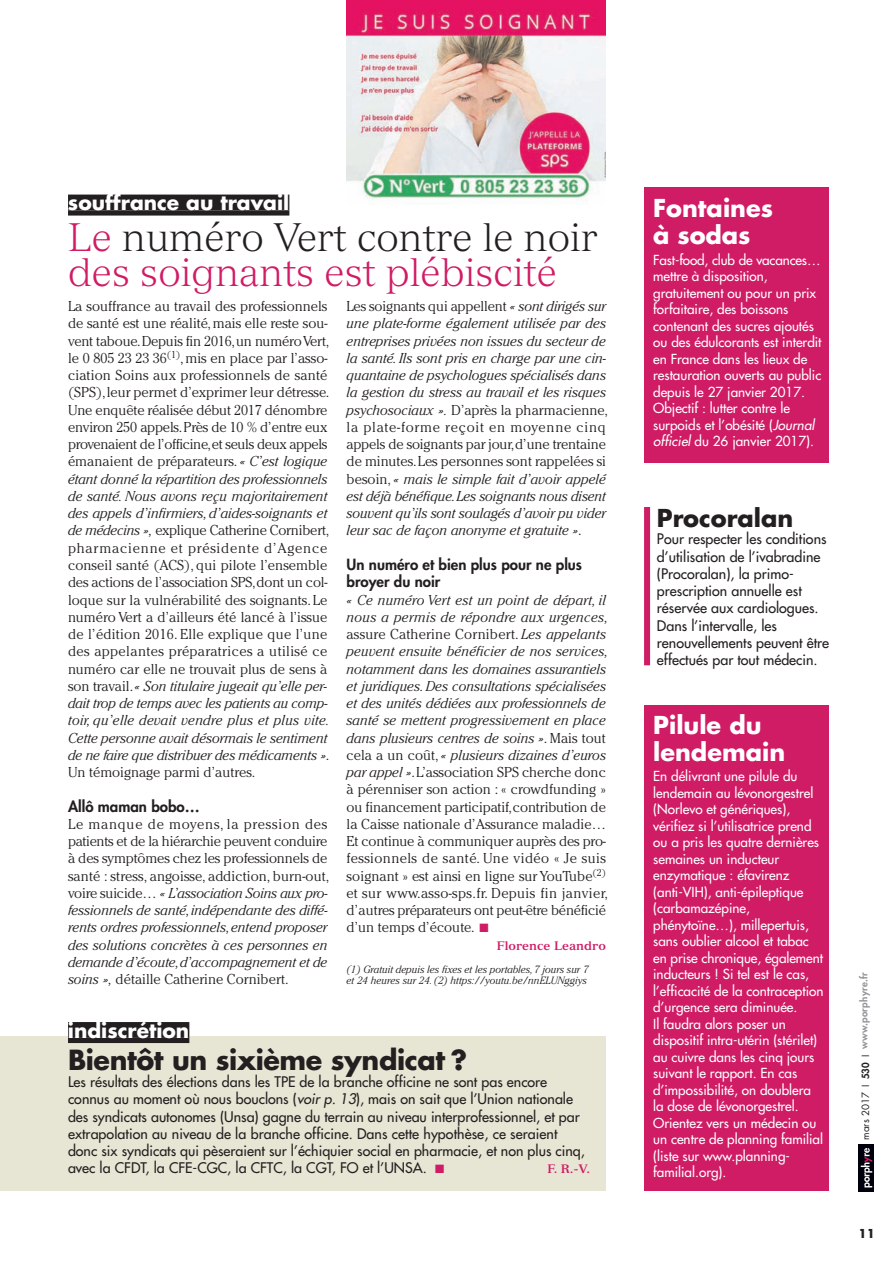
<style>
.page{position:relative;width:893px;height:1263px;background:#fff}
.page>*{position:absolute;margin:0;border:0;box-sizing:border-box;transform-origin:0 0}
.t1{font:300 39px/34.5px "Versailles LT Std";color:#d01b65}
.t2{font:700 27px "Futura Std";letter-spacing:-.015em;color:#231f20}
.t3{font:700 24px/27px "Futura Std";color:#fff}
.t4{font:700 24px "Futura Std";color:#231f20}
.t5{font:700 20.25px "Futura Std";color:#fff}
.t6{font:800 15px/17.2px "Futura Std";color:#231f20}
.t7{font:300 14.25px/17.2px "Cheltenham Std";color:#231f20}
.t8{font:500 14.25px/17.2px "Futura Std";color:#231f20}
.t9{font:italic 300 14.25px/17.2px "Cheltenham Std";color:#231f20}
.t10{font:500 13.5px/16.5px "Futura Std";color:#fff}
.t11{font:700 12px "Versailles LT Std";color:#d01b65}
.t12{font:700 12px "Futura Std";color:#231f20}
.t13{font:italic 300 10.5px/11.2px "Cheltenham Std";color:#231f20}
.t14{font:800 9.75px "Futura Std";letter-spacing:.025em;color:#939598}
.s1{color:#231f20}
.s2{font-style:normal}
.s3{font-style:italic}
.s4{color:#d01b65}
.s5{font-weight:400;color:#231f20}
</style>
<div class="page">
<div style="left:859px;top:1145px;width:15px;height:46px;background:#00000d"></div>
<svg style="left:861px;top:1148px;width:11px;height:39px"></svg>
<div style="left:644px;top:507px;width:6px;height:158px;background:#d01b65"></div>
<div style="left:68px;top:195px;width:221px;height:15px;background:#231f20"></div>
<div style="left:68px;top:210px;width:221px;height:6px;background:#231f20"></div>
<div style="left:0;top:1036px;width:606px;height:155px;background:#e7e5d4"></div>
<div style="left:68px;top:1022px;width:121px;height:16px;background:#231f20"></div>
<div style="left:68px;top:1038px;width:121px;height:5px;background:#231f20"></div>
<div style="left:644px;top:187px;width:185px;height:276px;background:#d01b65"></div>
<div style="left:644px;top:705px;width:185px;height:486px;background:#d01b65"></div>
<img style="left:347px;top:0;width:259px;height:201px">
<h3 class="t5" style="left:68px;top:193px;width:223px">souffrance au travail</h3>
<h1 class="t1" style="left:68px;top:224px;width:531px">Le <span class="s1">numéro Vert contre le noir </span>des soignants est plébiscité</h1>
<p class="t9" style="left:347px;top:299px;width:263px"><span class="s2">Les soignants qui appellent</span> « sont dirigés sur une plate-forme également utilisée par des entreprises privées non issues du secteur de la santé. Ils sont pris en charge par une cin&shy;quantaine de psychologues spécialisés dans la gestion du stress au travail et les risques psychosociaux ». <span class="s2">D’après la pharmacienne, la plate-forme reçoit en moyenne cinq appels de soignants par jour,d’une trentaine de minutes.Les personnes sont rappelées si besoin,</span> « mais le simple fait d’avoir appelé est déjà bénéfique.Les soignants nous disent souvent qu’ils sont soulagés d’avoir pu vider leur sac de façon anonyme et gratuite »<span class="s2">.</span></p>
<p class="t6" style="left:347px;top:557px;width:237px">Un numéro et bien plus pour ne plus broyer du noir</p>
<p class="t7" style="left:347px;top:592px;width:263px"><span class="s3">« Ce numéro Vert est un point de départ, il nous a permis de répondre aux urgences, </span>assure Catherine Cornibert. <span class="s3">Les appelants peuvent ensuite bénéficier de nos services, notamment dans les domaines assurantiels et juridiques.Des consultations spécialisées et des unités dédiées aux professionnels de santé se mettent progressivement en place dans plusieurs centres de soins »</span>. Mais tout cela a un coût,<span class="s3">« plusieurs dizaines d’euros par appel »</span>.L’association SPS cherche donc à pérenniser son action : « crowdfunding » ou financement participatif,contribution de la Caisse nationale d’Assurance maladie… Et continue à communiquer auprès des pro&shy;fessionnels de santé. Une vidéo « Je suis soignant » est ainsi en ligne sur YouTube<sup>(2) </sup>et sur www.asso-sps.fr. Depuis fin janvier, d’autres préparateurs ont peut-être bénéficié d’un temps d’écoute. <span class="s4">■</span></p>
<p class="t11" style="left:496px;top:941px;width:111px">Florence Leandro</p>
<p class="t13" style="left:347px;top:964px;width:244px">(1) Gratuit depuis les fixes et les portables,7 jours sur 7 et 24 heures sur 24.(2) https://youtu.be/nnELUNggiys</p>
<h3 class="t5" style="left:68px;top:1021px;width:123px">indiscrétion</h3>
<h2 class="t2" style="left:68px;top:1047px;width:401px">Bientôt un sixième syndicat ?</h2>
<p class="t8" style="left:68px;top:1074px;width:518px">Les résultats des élections dans les TPE de la branche officine ne sont pas encore connus au moment où nous bouclons (<span class="s3">voir p. 13</span>), mais on sait que l’Union nationale des syndicats autonomes (Unsa) gagne du terrain au niveau interprofessionnel, et par extrapolation au niveau de la branche officine. Dans cette hypothèse, ce seraient donc six syndicats qui pèseraient sur l’échiquier social en pharmacie, et non plus cinq, avec la CFDT, la CFE-CGC, la CFTC, la CGT, FO et l’UNSA. <span class="s4">■</span></p>
<p class="t7" style="left:68px;top:299px;width:263px">La souffrance au travail des professionnels de santé est une réalité,mais elle reste sou&shy;vent taboue.Depuis fin 2016,un numéroVert, le 0 805 23 23 36<sup>(1)</sup>,mis en place par l’asso&shy;ciation Soins aux professionnels de santé (SPS),leur permet d’exprimer leur détresse.<br>Une enquête réalisée début 2017 dénombre environ 250 appels.Près de 10 % d’entre eux provenaient de l’officine,et seuls deux appels émanaient de préparateurs. <span class="s3">« C’est logique étant donné la répartition des professionnels de santé. Nous avons reçu majoritairement des appels d’infirmiers, d’aides-soignants et de médecins »,</span> explique Catherine Cornibert, pharmacienne et présidente d’Agence conseil santé (ACS), qui pilote l’ensemble des actions de l’association SPS,dont un col&shy;loque sur la vulnérabilité des soignants. Le numéro Vert a d’ailleurs été lancé à l’issue de l’édition 2016. Elle explique que l’une des appelantes préparatrices a utilisé ce numéro car elle ne trouvait plus de sens à son travail.<span class="s3">« Son titulaire jugeait qu’elle per&shy;dait trop de temps avec les patients au comp&shy;toir, qu’elle devait vendre plus et plus vite.<br>Cette personne avait désormais le sentiment de ne faire que distribuer des médicaments »</span>.<br>Un témoignage parmi d’autres.</p>
<p class="t6" style="left:68px;top:798px;width:133px">Allô maman bobo…</p>
<p class="t7" style="left:68px;top:816px;width:263px">Le manque de moyens, la pression des patients et de la hiérarchie peuvent conduire à des symptômes chez les professionnels de santé : stress, angoisse, addiction, burn-out, voire suicide… <span class="s3">« L’association Soins aux pro&shy;fessionnels de santé,indépendante des diffé&shy;rents ordres professionnels,entend proposer des solutions concrètes à ces personnes en demande d’écoute,d’accompagnement et de soins »,</span> détaille Catherine Cornibert.</p>
<p class="t11" style="left:547px;top:1164px;width:44px">F. R.-V.</p>
<h3 class="t3" style="left:653px;top:196px;width:121px">Fontaines à sodas</h3>
<p class="t10" style="left:653px;top:252px;width:170px">Fast-food, club de vacances… mettre à disposition, gratuitement ou pour un prix forfaitaire, des boissons contenant des sucres ajoutés ou des édulcorants est interdit en France dans les lieux de restauration ouverts au public depuis le 27 janvier 2017.<br>Objectif : lutter contre le surpoids et l’obésité (<span class="s3">Journal officiel</span> du 26 janvier 2017).</p>
<h3 class="t4" style="left:657px;top:507px;width:138px">Procoralan</h3>
<p class="t8" style="left:657px;top:531px;width:174px">Pour respecter les conditions d’utilisation de l’ivabradine (Procoralan), la primo&shy;prescription annuelle est réservée aux cardiologues.<br>Dans l’intervalle, les renouvellements peuvent être effectués par tout médecin.</p>
<h3 class="t3" style="left:653px;top:713px;width:133px">Pilule du lendemain</h3>
<p class="t10" style="left:653px;top:769px;width:172px">En délivrant une pilule du lendemain au lévonorgestrel (Norlevo et génériques), vérifiez si l’utilisatrice prend ou a pris les quatre dernières semaines un inducteur enzymatique : éfavirenz (anti-VIH), anti-épileptique (carbamazépine, phénytoïne…), millepertuis, sans oublier alcool et tabac en prise chronique, également inducteurs ! Si tel est le cas, l’efficacité de la contraception d’urgence sera diminuée.<br>Il faudra alors poser un dispositif intra-utérin (stérilet) au cuivre dans les cinq jours suivant le rapport. En cas d’impossibilité, on doublera la dose de lévonorgestrel.<br>Orientez vers un médecin ou un centre de planning familial (liste sur www.planning&shy;familial.org).</p>
<p class="t14" style="left:859px;top:1140px;width:169px;rotate:-90deg"><span class="s5">mars 2017 I</span> <span class="s1">530</span> <span class="s5">I</span> www.porphyre.fr</p>
<p class="t12" style="left:859px;top:1227px;width:18px">11</p>
</div>
